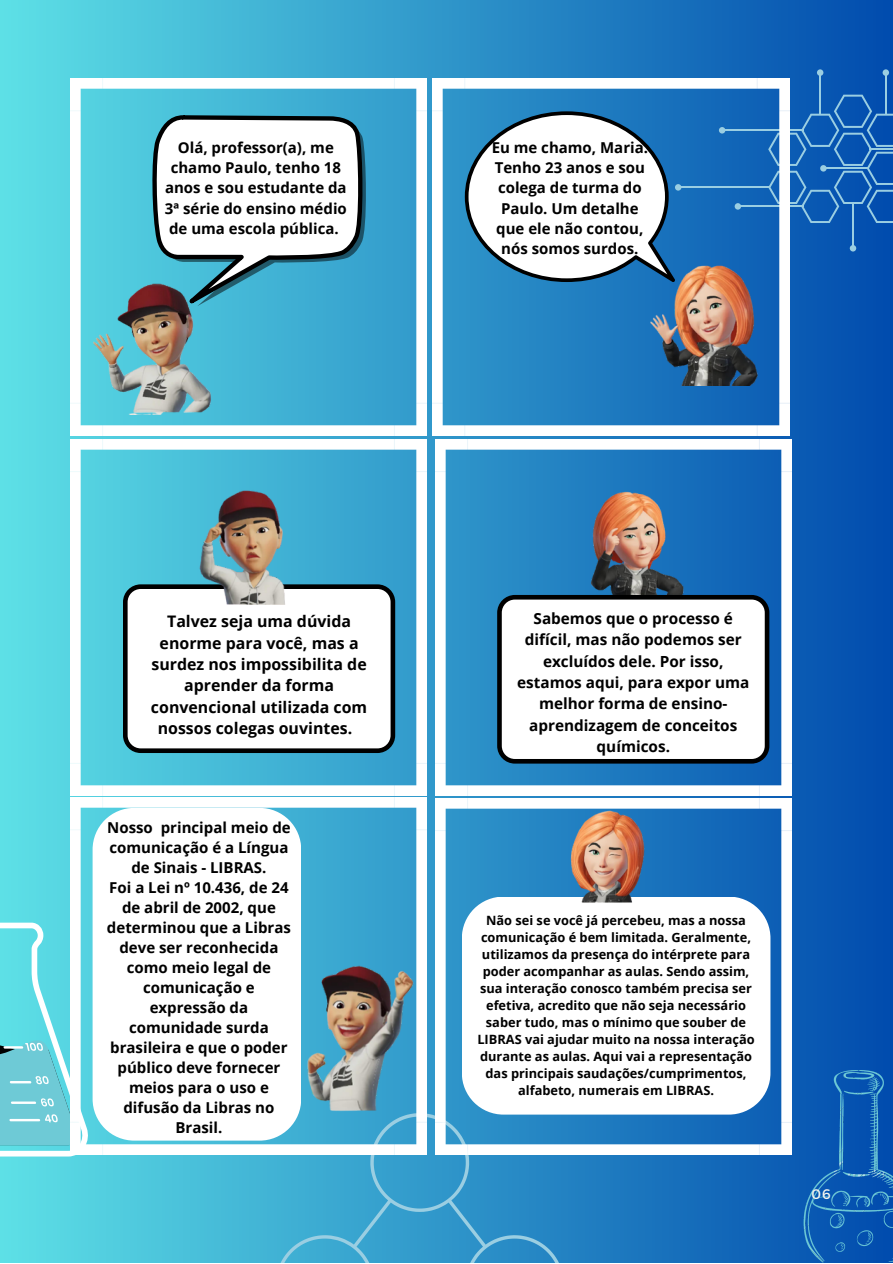
<style>
.page{position:relative;width:893px;height:1264px;background:#fff}
.page>*{position:absolute;margin:0;border:0;box-sizing:border-box;transform-origin:0 0}
.t1{font:700 15.9px/21.3px "Open Sans";color:#000;text-align:center}
.t2{font:700 15.3px/21.3px "Open Sans";color:#000;text-align:center}
.t3{font:700 15px/20px "Open Sans";color:#000;text-align:center}
.t4{font:13.8px "Montserrat";color:#f5f5ef}
.t5{font:700 12.75px/17.1px "Open Sans";color:#000;text-align:center}
</style>
<div class="page">
<div style="left:0;top:0;width:892px;height:1262px;background:linear-gradient(to right,#61e2e7,#054eaf)"></div>
<svg style="left:789px;top:95px;width:103px;height:128px;background:#1e67b8"></svg>
<hr style="left:823px;top:168px;width:45px;height:1px;background:#9acee2">
<div style="left:820px;top:165px;width:6px;height:7px;background:#9acee2;border-radius:50%"></div>
<hr style="left:885px;top:72px;width:1px;height:42px;background:#9acee2">
<div style="left:882px;top:69px;width:7px;height:7px;background:#9acee2;border-radius:50%"></div>
<hr style="left:852px;top:204px;width:1px;height:44px;background:#9acee2">
<div style="left:849px;top:245px;width:7px;height:6px;background:#9acee2;border-radius:50%"></div>
<hr style="left:722px;top:130px;width:81px;height:1px;background:#9acee2">
<hr style="left:737px;top:206px;width:66px;height:1px;background:#9acee2">
<hr style="left:819px;top:72px;width:1px;height:42px;background:#9acee2">
<svg style="left:816px;top:69px;width:7px;height:7px"></svg>
<svg style="left:0;top:922px;width:89px;height:234px;background:#74d7e1"></svg>
<svg style="left:241px;top:1114px;width:357px;height:148px;background:#3a9ecd"></svg>
<img style="left:803px;top:1070px;width:89px;height:192px">
<img style="left:70px;top:79px;width:356px;height:356px">
<img style="left:70px;top:439px;width:356px;height:356px">
<img style="left:432px;top:79px;width:357px;height:356px">
<img style="left:435px;top:439px;width:356px;height:356px">
<img style="left:70px;top:797px;width:356px;height:357px">
<img style="left:301px;top:922px;width:134px;height:192px">
<svg style="left:93px;top:807px;width:208px;height:333px"></svg>
<img style="left:435px;top:798px;width:356px;height:356px">
<img style="left:540px;top:807px;width:142px;height:96px">
<p class="t3" style="left:165px;top:137px;width:183px">Olá, professor(a), me chamo Paulo, tenho 18 anos e sou estudante da<br>3ª série do ensino médio de uma escola pública.</p>
<p class="t3" style="left:491px;top:137px;width:158px">Eu me chamo, Maria.<br>Tenho 23 anos e sou colega de turma do<br>Paulo. Um detalhe que ele não contou, nós somos surdos.</p>
<p class="t1" style="left:151px;top:610px;width:218px">Talvez seja uma dúvida enorme para você, mas a surdez nos impossibilita de aprender da forma convencional utilizada com nossos colegas ouvintes.</p>
<p class="t3" style="left:107px;top:816px;width:185px">Nosso principal meio de comunicação é a Língua de Sinais - LIBRAS.</p>
<p class="t3" style="left:107px;top:876px;width:185px">Foi a Lei nº 10.436, de 24 de abril de 2002, que determinou que a Libras deve ser reconhecida como meio legal de comunicação e expressão da comunidade surda brasileira e que o poder público deve fornecer meios para o uso e difusão da Libras no<br>Brasil.</p>
<p class="t2" style="left:517px;top:607px;width:234px">Sabemos que o processo é difícil, mas não podemos ser excluídos dele. Por isso, estamos aqui, para expor uma melhor forma de ensino&shy;aprendizagem de conceitos químicos.</p>
<p class="t5" style="left:477px;top:911px;width:279px">Não sei se você já percebeu, mas a nossa comunicação é bem limitada. Geralmente, utilizamos da presença do intérprete para poder acompanhar as aulas. Sendo assim, sua interação conosco também precisa ser efetiva, acredito que não seja necessário saber tudo, mas o mínimo que souber de LIBRAS vai ajudar muito na nossa interação durante as aulas. Aqui vai a representação das principais saudações/cumprimentos, alfabeto, numerais em LIBRAS.</p>
<p class="t4" style="left:811px;top:1184px;width:21px">06</p>
</div>
